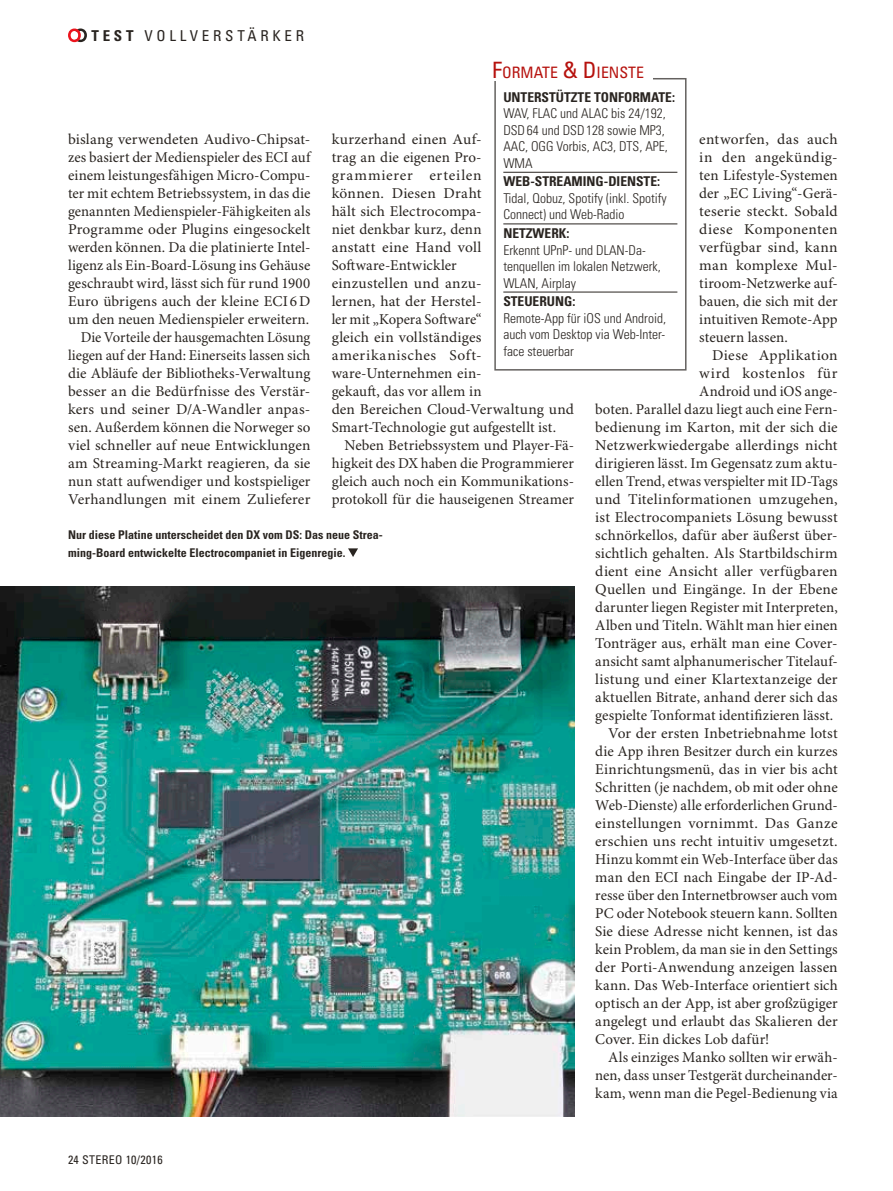
<style>
.page{position:relative;width:893px;height:1191px;background:#fff}
.page>*{position:absolute;margin:0;border:0;box-sizing:border-box;transform-origin:0 0}
.t1{font:condensed 15.75px "Univers LT Std";color:#b6120e}
.t2{font:15px/18px "Minion Pro";letter-spacing:.005em;color:#292420;text-align:justify}
.t3{font:condensed 15px "Univers LT Std";letter-spacing:.25em;color:#292420}
.t4{font:15px "Minion Pro";letter-spacing:.025em;color:#292420}
.t5{font:15px "Minion Pro";letter-spacing:.035em;color:#292420}
.t6{font:300 condensed 13.5px/16.5px "Univers LT Std";color:#292420}
.t7{font:700 condensed 13.5px "Univers LT Std";color:#292420}
.t8{font:700 condensed 12px/17.7px "Univers LT Std";color:#292420}
.t9{font:condensed 12px "Univers LT Std";letter-spacing:.025em;color:#292420}
.s1{font-weight:700}
.s2{font-size:22.5px}
</style>
<div class="page">
<svg style="left:68px;top:28px;width:19px;height:14px"></svg>
<div style="left:494px;top:78px;width:192px;height:292px;border:2px solid #64615f"></div>
<div style="left:486px;top:62px;width:166px;height:19px;background:#fff"></div>
<div style="left:497px;top:92px;width:187px;height:266px;background:#fff"></div>
<hr style="left:503px;top:172px;width:174px;height:1px;background:#292420">
<hr style="left:503px;top:224px;width:174px;height:1px;background:#292420">
<hr style="left:503px;top:292px;width:174px;height:1px;background:#292420">
<img style="left:0;top:587px;width:574px;height:529px">
<svg style="left:348px;top:548px;width:10px;height:9px"></svg>
<p class="t3" style="left:91px;top:26px;width:214px"><span class="s1">TEST</span> VOLLVERSTÄRKER</p>
<p class="t1" style="left:492px;top:62px;width:153px"><span class="s2">F</span>ORMATE <span class="s2">&amp; D</span>IENSTE</p>
<p class="t7" style="left:503px;top:89px;width:173px">UNTERSTÜTZTE TONFORMATE:</p>
<p class="t6" style="left:503px;top:105px;width:166px">WAV, FLAC und ALAC bis 24/192,<br>DSD64 und DSD128 sowie MP3,<br>AAC, OGG Vorbis, AC3, DTS, APE,<br>WMA</p>
<p class="t7" style="left:503px;top:173px;width:158px">WEB-STREAMING-DIENSTE:</p>
<p class="t6" style="left:503px;top:190px;width:165px">Tidal, Qobuz, Spotify (inkl. Spotify<br>Connect) und Web-Radio</p>
<p class="t7" style="left:503px;top:225px;width:68px">NETZWERK:</p>
<p class="t6" style="left:503px;top:241px;width:159px">Erkennt UPnP- und DLAN-Da&shy;tenquellen im lokalen Netzwerk,<br>WLAN, Airplay</p>
<p class="t7" style="left:503px;top:293px;width:74px">STEUERUNG:</p>
<p class="t6" style="left:503px;top:310px;width:164px;text-align:justify">Remote-App für iOS und Android, auch vom Desktop via Web-Inter&shy;face steuerbar</p>
<p class="t2" style="left:68px;top:131px;width:244px;text-align:right">bislang verwendeten Audivo-Chipsat&shy;zes basiert der Medienspieler des ECI auf einem leistungesfähigen Micro-Compu&shy;ter mit echtem Betriebssystem, in das die genannten Medienspieler-Fähigkeiten als Programme oder Plugins eingesockelt werden können. Da die platinierte Intel&shy;ligenz als Ein-Board-Lösung ins Gehäuse geschraubt wird, lässt sich für rund 1900<br>Euro übrigens auch der kleine ECI 6D um den neuen Medienspieler erweitern.<br>Die Vorteile der hausgemachten Lösung liegen auf der Hand: Einerseits lassen sich die Abläufe der Bibliotheks-Verwaltung besser an die Bedürfnisse des Verstär&shy;kers und seiner D/A-Wandler anpas&shy;sen. Außerdem können die Norweger so viel schneller auf neue Entwicklungen am Streaming-Markt reagieren, da sie nun statt aufwendiger und kostspieliger Verhandlungen mit einem Zulieferer</p>
<p class="t2" style="left:332px;top:131px;width:244px;text-align:left">kurzerhand einen Auf-<br>trag an die eigenen Pro-<br>grammierer erteilen<br>können. Diesen Draht<br>hält sich Electrocompa-<br>niet denkbar kurz, denn<br>anstatt eine Hand voll<br>Software-Entwickler<br>einzustellen und anzu-<br>lernen, hat der Herstel-<br>ler mit „Kopera Software“<br>gleich ein vollständiges amerikanisches Soft&shy;ware-Unternehmen ein-<br>gekauft, das vor allem in<br>den Bereichen Cloud-Verwaltung und<br>Smart-Technologie gut aufgestellt ist.</p>
<p class="t2" style="left:699px;top:131px;width:140px">entworfen, das auch in den angekündig&shy;ten Lifestyle-Systemen der „EC Living“-Gerä&shy;teserie steckt. Sobald diese Komponenten verfügbar sind, kann man komplexe Mul&shy;tiroom-Netzwerke auf&shy;bauen, die sich mit der intuitiven Remote-App steuern lassen.</p>
<p class="t4" style="left:712px;top:346px;width:127px">Diese Applikation</p>
<p class="t5" style="left:699px;top:364px;width:140px">wird kostenlos für</p>
<p class="t2" style="left:699px;top:383px;width:140px">Android und iOS ange-</p>
<p class="t2" style="left:595px;top:401px;width:244px">boten. Parallel dazu liegt auch eine Fern-</p>
<p class="t2" style="left:595px;top:419px;width:244px">bedienung im Karton, mit der sich die</p>
<p class="t2" style="left:595px;top:437px;width:244px">Netzwerkwiedergabe allerdings nicht</p>
<p class="t2" style="left:595px;top:455px;width:244px">dirigieren lässt. Im Gegensatz zum aktu-</p>
<p class="t2" style="left:595px;top:473px;width:244px">ellen Trend, etwas verspielter mit ID-Tags</p>
<p class="t2" style="left:595px;top:491px;width:244px">und Titelinformationen umzugehen,</p>
<p class="t2" style="left:595px;top:509px;width:244px">ist Electrocompaniets Lösung bewusst</p>
<p class="t2" style="left:595px;top:527px;width:244px">schnörkellos, dafür aber äußerst über-</p>
<p class="t2" style="left:595px;top:545px;width:244px">sichtlich gehalten. Als Startbildschirm</p>
<p class="t2" style="left:595px;top:563px;width:244px">dient eine Ansicht aller verfügbaren</p>
<p class="t2" style="left:595px;top:581px;width:244px">Quellen und Eingänge. In der Ebene</p>
<p class="t2" style="left:595px;top:599px;width:244px">darunter liegen Register mit Interpreten,</p>
<p class="t2" style="left:595px;top:617px;width:244px">Alben und Titeln. Wählt man hier einen</p>
<p class="t2" style="left:595px;top:635px;width:244px">Tonträger aus, erhält man eine Cover-</p>
<p class="t2" style="left:595px;top:653px;width:244px">ansicht samt alphanumerischer Titelauf-</p>
<p class="t2" style="left:595px;top:671px;width:244px">listung und einer Klartextanzeige der</p>
<p class="t2" style="left:595px;top:689px;width:244px">aktuellen Bitrate, anhand derer sich das</p>
<p class="t2" style="left:595px;top:707px;width:240px">gespielte Tonformat identifizieren lässt.</p>
<p class="t2" style="left:608px;top:725px;width:231px">Vor der ersten Inbetriebnahme lotst</p>
<p class="t2" style="left:595px;top:743px;width:244px">die App ihren Besitzer durch ein kurzes</p>
<p class="t2" style="left:595px;top:761px;width:244px">Einrichtungsmenü, das in vier bis acht</p>
<p class="t2" style="left:595px;top:779px;width:244px">Schritten (je nachdem, ob mit oder ohne</p>
<p class="t2" style="left:595px;top:797px;width:244px">Web-Dienste) alle erforderlichen Grund-</p>
<p class="t2" style="left:595px;top:815px;width:244px">einstellungen vornimmt. Das Ganze</p>
<p class="t2" style="left:595px;top:833px;width:244px">erschien uns recht intuitiv umgesetzt.</p>
<p class="t2" style="left:595px;top:851px;width:244px">Hinzu kommt ein Web-Interface über das</p>
<p class="t2" style="left:595px;top:869px;width:244px">man den ECI nach Eingabe der IP-Ad-</p>
<p class="t2" style="left:595px;top:887px;width:244px">resse über den Internetbrowser auch vom</p>
<p class="t2" style="left:595px;top:905px;width:244px">PC oder Notebook steuern kann. Sollten</p>
<p class="t2" style="left:595px;top:923px;width:244px">Sie diese Adresse nicht kennen, ist das</p>
<p class="t2" style="left:595px;top:941px;width:244px">kein Problem, da man sie in den Settings</p>
<p class="t2" style="left:595px;top:959px;width:244px">der Porti-Anwendung anzeigen lassen</p>
<p class="t2" style="left:595px;top:977px;width:244px">kann. Das Web-Interface orientiert sich</p>
<p class="t2" style="left:595px;top:995px;width:244px">optisch an der App, ist aber großzügiger</p>
<p class="t2" style="left:595px;top:1013px;width:244px">angelegt und erlaubt das Skalieren der</p>
<p class="t2" style="left:595px;top:1031px;width:175px">Cover. Ein dickes Lob dafür!</p>
<p class="t2" style="left:608px;top:1049px;width:231px">Als einziges Manko sollten wir erwäh-</p>
<p class="t2" style="left:595px;top:1067px;width:244px">nen, dass unser Testgerät durcheinander-</p>
<p class="t2" style="left:595px;top:1085px;width:244px">kam, wenn man die Pegel-Bedienung via</p>
<p class="t2" style="left:332px;top:437px;width:244px;text-indent:13px">Neben Betriebssystem und Player-Fä&shy;higkeit des DX haben die Programmierer gleich auch noch ein Kommunikations&shy;protokoll für die hauseigenen Streamer</p>
<p class="t8" style="left:68px;top:526px;width:316px">Nur diese Platine unterscheidet den DX vom DS: Das neue Strea&shy;ming-Board entwickelte Electrocompaniet in Eigenregie.</p>
<p class="t9" style="left:68px;top:1151px;width:96px">24 STEREO 10/2016</p>
</div>
